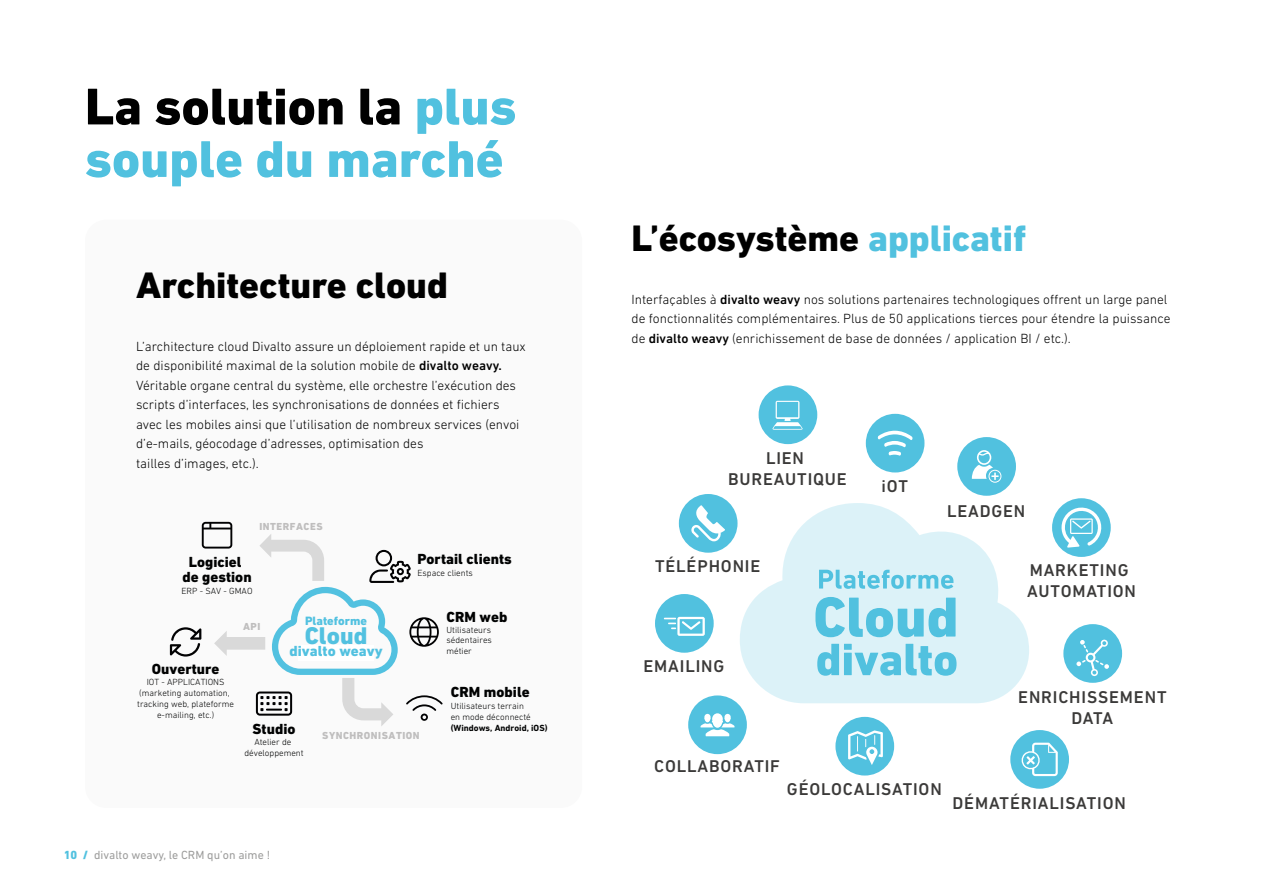
<style>
.page{position:relative;width:1263px;height:893px;background:#fff}
.page>*{position:absolute;margin:0;border:0;box-sizing:border-box;transform-origin:0 0}
.t1{font:800 52.5px/52.5px "DIN Next LT Pro";color:#51c1df}
.t2{font:800 37.5px "DIN Next LT Pro";color:#000}
.t3{font:800 24.6px "DIN Next LT Pro";letter-spacing:.005em;color:#52c1e0}
.t4{font:500 17.4px/20.9px "DIN Next LT Pro";letter-spacing:.05em;color:#3b3a39;text-align:center}
.t5{font:800 14.85px/14.9px "DIN Next LT Pro";letter-spacing:.005em;color:#010202;text-align:center}
.t6{font:800 14.85px "DIN Next LT Pro";letter-spacing:.005em;color:#52c1e0}
.t7{font:300 13.5px/19.5px "DIN Next LT Pro";color:#000}
.t8{font:800 12.3px "DIN Next LT Pro";letter-spacing:.005em;color:#52c1e0}
.t9{font:12px "DIN Next LT Pro";color:#9d9d9c}
.t10{font:800 10.35px "DIN Next LT Pro";letter-spacing:.05em;color:#bfbebe}
.t11{font:300 9px/10.8px "DIN Next LT Pro";color:#010202;text-align:center}
.t12{font:700 9px "DIN Next LT Pro";color:#010202}
.s1{color:#000}
.s2{font-weight:500}
.s3{font-weight:800;color:#51c1df}
.s4{color:#51c1df}
</style>
<div class="page">
<div style="left:85px;top:220px;width:497px;height:588px;background:#fafafa;border-radius:21px"></div>
<svg style="left:170px;top:522px;width:273px;height:204px"></svg>
<svg style="left:740px;top:503px;width:289px;height:200px;fill:#dcf2f8"></svg>
<svg style="left:819px;top:570px;width:134px;height:19px;background:#9fdcec"></svg>
<svg style="left:815px;top:597px;width:140px;height:40px;background:#93d8ea"></svg>
<svg style="left:817px;top:644px;width:139px;height:32px;background:#95d9eb"></svg>
<div style="left:655px;top:594px;width:59px;height:59px;background:#51c1df;border-radius:50%"></div>
<svg style="left:664px;top:617px;width:41px;height:19px"></svg>
<div style="left:679px;top:494px;width:58px;height:59px;background:#51c1df;border-radius:50%"></div>
<svg style="left:691px;top:505px;width:34px;height:36px"></svg>
<div style="left:1052px;top:498px;width:59px;height:59px;background:#51c1df;border-radius:50%"></div>
<svg style="left:1060px;top:505px;width:42px;height:43px"></svg>
<div style="left:759px;top:385px;width:58px;height:59px;background:#51c1df;border-radius:50%"></div>
<svg style="left:772px;top:401px;width:31px;height:29px"></svg>
<div style="left:957px;top:437px;width:59px;height:59px;background:#51c1df;border-radius:50%"></div>
<svg style="left:972px;top:450px;width:29px;height:33px"></svg>
<div style="left:1063px;top:624px;width:59px;height:59px;background:#51c1df;border-radius:50%"></div>
<svg style="left:1076px;top:640px;width:33px;height:36px"></svg>
<div style="left:866px;top:414px;width:58px;height:58px;background:#51c1df;border-radius:50%"></div>
<svg style="left:878px;top:431px;width:34px;height:25px"></svg>
<div style="left:835px;top:717px;width:59px;height:58px;background:#51c1df;border-radius:50%"></div>
<svg style="left:848px;top:730px;width:35px;height:35px"></svg>
<div style="left:1010px;top:730px;width:59px;height:59px;background:#51c1df;border-radius:50%"></div>
<svg style="left:1021px;top:743px;width:37px;height:33px"></svg>
<div style="left:688px;top:695px;width:59px;height:59px;background:#51c1df;border-radius:50%"></div>
<svg style="left:700px;top:713px;width:34px;height:23px"></svg>
<h1 class="t1" style="left:85px;top:80px;width:433px"><span class="s1">La solution la</span> plus souple du marché</h1>
<h2 class="t2" style="left:136px;top:263px;width:313px">Architecture cloud</h2>
<p class="t7" style="left:136px;top:336px;width:391px">L’architecture cloud Divalto assure un déploiement rapide et un taux de disponibilité maximal de la solution mobile de <span class="s2">divalto weavy.<br></span>Véritable organe central du système, elle orchestre l’exécution des scripts d’interfaces, les synchronisations de données et fichiers avec les mobiles ainsi que l’utilisation de nombreux services (envoi d’e-mails, géocodage d’adresses, optimisation des<br>tailles d’images, etc.).</p>
<p class="t10" style="left:259px;top:521px;width:65px">INTERFACES</p>
<p class="t5" style="left:182px;top:555px;width:71px">Logiciel de gestion</p>
<p class="t11" style="left:182px;top:586px;width:73px">ERP - SAV - GMAO</p>
<p class="t10" style="left:243px;top:620px;width:19px">API</p>
<p class="t8" style="left:305px;top:614px;width:64px">Plateforme</p>
<h3 class="t3" style="left:305px;top:621px;width:64px">Cloud</h3>
<p class="t6" style="left:289px;top:642px;width:95px">divalto weavy</p>
<p class="t5" style="left:417px;top:551px;width:96px">Portail clients</p>
<p class="t11" style="left:417px;top:567px;width:57px">Espace clients</p>
<p class="t5" style="left:446px;top:609px;width:62px">CRM web</p>
<p class="t11" style="left:446px;top:624px;width:47px;text-align:justify">Utilisateurs sédentaires métier</p>
<p class="t5" style="left:152px;top:662px;width:69px">Ouverture</p>
<p class="t11" style="left:137px;top:676px;width:98px">IOT - APPLICATIONS (marketing automation, tracking web, plateforme e-mailing, etc.)</p>
<p class="t5" style="left:253px;top:722px;width:44px">Studio</p>
<p class="t11" style="left:244px;top:737px;width:61px">Atelier de développement</p>
<p class="t10" style="left:322px;top:729px;width:99px">SYNCHRONISATION</p>
<p class="t5" style="left:451px;top:685px;width:80px">CRM mobile</p>
<p class="t11" style="left:451px;top:700px;width:82px;text-align:left">Utilisateurs terrain en mode déconnecté</p>
<p class="t12" style="left:451px;top:722px;width:98px">(Windows, Android, iOS)</p>
<p class="t9" style="left:64px;top:848px;width:208px"><span class="s3">10 /</span> divalto weavy, le CRM qu’on aime !</p>
<h2 class="t2" style="left:631px;top:216px;width:396px">L’écosystème <span class="s4">applicatif</span></h2>
<p class="t7" style="left:631px;top:289px;width:540px">Interfaçables à <span class="s2">divalto weavy</span> nos solutions partenaires technologiques offrent un large panel de fonctionnalités complémentaires. Plus de 50 applications tierces pour étendre la puissance de <span class="s2">divalto weavy</span> (enrichissement de base de données / application BI / etc.).</p>
<p class="t4" style="left:728px;top:447px;width:120px">LIEN<br>BUREAUTIQUE</p>
<p class="t4" style="left:881px;top:476px;width:28px">iOT</p>
<p class="t4" style="left:947px;top:500px;width:80px">LEADGEN</p>
<p class="t4" style="left:655px;top:555px;width:107px">TÉLÉPHONIE</p>
<p class="t4" style="left:1027px;top:559px;width:110px;text-align:left">MARKETING<br>AUTOMATION</p>
<p class="t4" style="left:643px;top:656px;width:82px">EMAILING</p>
<p class="t4" style="left:1018px;top:686px;width:150px">ENRICHISSEMENT<br>DATA</p>
<p class="t4" style="left:654px;top:756px;width:127px">COLLABORATIF</p>
<p class="t4" style="left:787px;top:779px;width:156px">GÉOLOCALISATION</p>
<p class="t4" style="left:952px;top:792px;width:175px">DÉMATÉRIALISATION</p>
</div>
